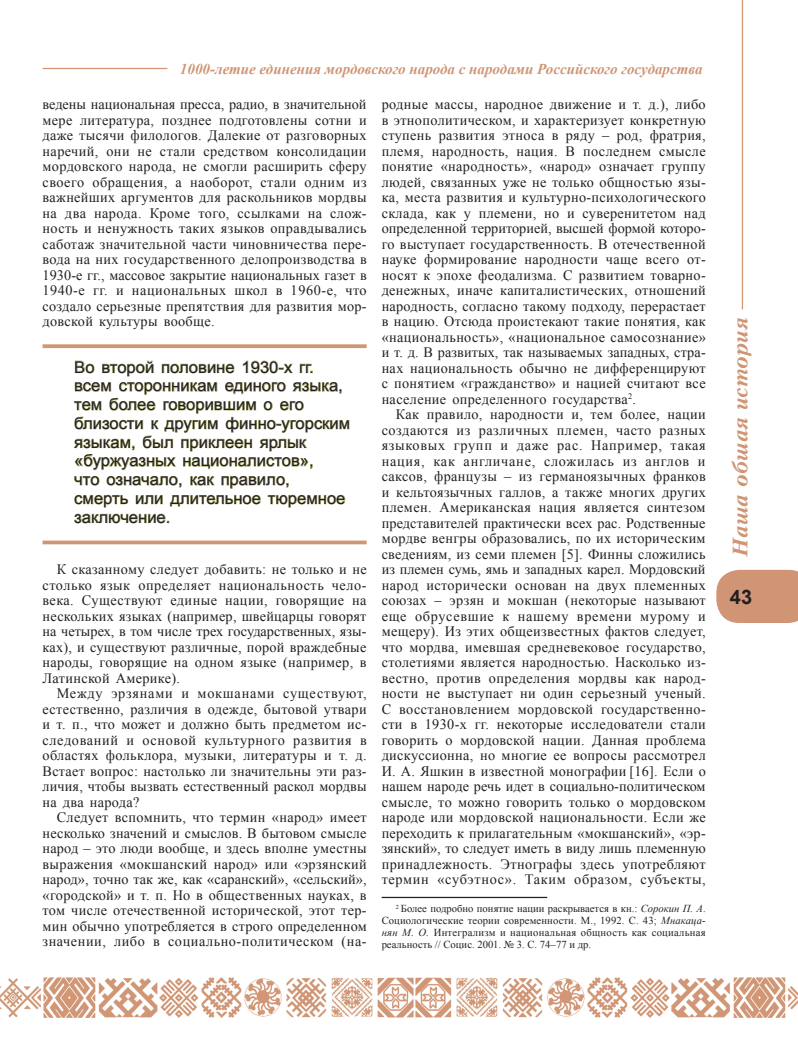
<style>
.page{position:relative;width:798px;height:1063px;background:#fff}
.page>*{position:absolute;margin:0;border:0;box-sizing:border-box;transform-origin:0 0}
.Рубрика{font:italic 700 20px "Peterburg";color:#cf9574}
.t1{font:700 20px "Arial";color:#231f20}
.Цитата{font:16.25px/18.8px "Arial";color:#231f20}
.Подпись_к_фото{font:italic 700 15px "Times New Roman";color:#cf9574}
.Текст_научн{font:14.38px/15.5px "Times New Roman";letter-spacing:.025em;color:#231f20;text-align:justify}
.Подпись_к_фото-2{font:10.62px/11.9px "Times New Roman";letter-spacing:.025em;color:#231f20;text-align:justify}
.s1{font-style:italic}
</style>
<div class="page">
<img style="left:0;top:978px;width:797px;height:39px">
<hr style="left:741px;top:0;width:1px;height:309px;background:#cf9574">
<div style="left:716px;top:570px;width:81px;height:53px;background:#cf9574"></div>
<hr style="left:43px;top:68px;width:124px;height:1px;background:#cf9574">
<hr style="left:381px;top:897px;width:166px;height:1px;background:#231f20">
<svg style="left:74px;top:360px;width:275px;height:110px"></svg>
<svg style="left:74px;top:476px;width:271px;height:47px"></svg>
<div style="left:43px;top:344px;width:323px;height:5px;background:#cf9574"></div>
<div style="left:43px;top:540px;width:323px;height:5px;background:#cf9574"></div>
<p class="Подпись_к_фото" style="left:180px;top:58px;width:524px">1000-летие единения мордовского народа с народами Российского государства</p>
<p class="Текст_научн" style="left:43px;top:96px;width:325px">ведены национальная пресса, радио, в значительной мере литература, позднее подготовлены сотни и даже тысячи филологов. Далекие от разговорных наречий, они не стали средством консолидации мордовского народа, не смогли расширить сферу своего обращения, а наоборот, стали одним из важнейших аргументов для раскольников мордвы на два народа. Кроме того, ссылками на слож&shy;ность и ненужность таких языков оправдывались саботаж значительной части чиновничества пере&shy;вода на них государственного делопроизводства в 1930-е гг., массовое закрытие национальных газет в 1940-е гг. и национальных школ в 1960-е, что создало серьезные препятствия для развития мор&shy;довской культуры вообще.</p>
<p class="Цитата" style="left:74px;top:358px;width:277px">Во второй половине 1930-х гг. всем сторонникам единого языка, тем более говорившим о его близости к другим финно-угорским языкам, был приклеен ярлык «буржуазных националистов»,<br>что означало, как правило,<br>смерть или длительное тюремное заключение.</p>
<p class="Текст_научн" style="left:43px;top:561px;width:325px;text-indent:14px">К сказанному следует добавить: не только и не столько язык определяет национальность чело&shy;века. Существуют единые нации, говорящие на нескольких языках (например, швейцарцы говорят на четырех, в том числе трех государственных, язы&shy;ках), и существуют различные, порой враждебные народы, говорящие на одном языке (например, в Латинской Америке).</p>
<p class="Текст_научн" style="left:43px;top:685px;width:325px;text-indent:14px">Между эрзянами и мокшанами существуют, естественно, различия в одежде, бытовой утвари и т. п., что может и должно быть предметом ис&shy;следований и основой культурного развития в областях фольклора, музыки, литературы и т. д.<br>Встает вопрос: настолько ли значительны эти раз&shy;личия, чтобы вызвать естественный раскол мордвы на два народа?</p>
<p class="Текст_научн" style="left:43px;top:809px;width:325px;text-indent:14px">Следует вспомнить, что термин «народ» имеет несколько значений и смыслов. В бытовом смысле народ – это люди вообще, и здесь вполне уместны выражения «мокшанский народ» или «эрзянский народ», точно так же, как «саранский», «сельский», «городской» и т. п. Но в общественных науках, в том числе отечественной исторической, этот тер&shy;мин обычно употребляется в строго определенном значении, либо в социально-политическом (на-</p>
<p class="Текст_научн" style="left:381px;top:96px;width:325px">родные массы, народное движение и т. д.), либо в этнополитическом, и характеризует конкретную ступень развития этноса в ряду – род, фратрия, племя, народность, нация. В последнем смысле понятие «народность», «народ» означает группу людей, связанных уже не только общностью язы&shy;ка, места развития и культурно-психологического склада, как у племени, но и суверенитетом над определенной территорией, высшей формой которо&shy;го выступает государственность. В отечественной науке формирование народности чаще всего от&shy;носят к эпохе феодализма. С развитием товарно&shy;денежных, иначе капиталистических, отношений народность, согласно такому подходу, перерастает в нацию. Отсюда проистекают такие понятия, как «национальность», «национальное самосознание» и т. д. В развитых, так называемых западных, стра&shy;нах национальность обычно не дифференцируют с понятием «гражданство» и нацией считают все население определенного государства<sup>2</sup>.</p>
<p class="Текст_научн" style="left:381px;top:406px;width:325px;text-indent:14px">Как правило, народности и, тем более, нации создаются из различных племен, часто разных языковых групп и даже рас. Например, такая нация, как англичане, сложилась из англов и саксов, французы – из германоязычных франков и кельтоязычных галлов, а также многих других племен. Американская нация является синтезом представителей практически всех рас. Родственные мордве венгры образовались, по их историческим сведениям, из семи племен [5]. Финны сложились из племен сумь, ямь и западных карел. Мордовский народ исторически основан на двух племенных союзах – эрзян и мокшан (некоторые называют еще обрусевшие к нашему времени мурому и мещеру). Из этих общеизвестных фактов следует, что мордва, имевшая средневековое государство, столетиями является народностью. Насколько из&shy;вестно, против определения мордвы как народ&shy;ности не выступает ни один серьезный ученый.<br>С восстановлением мордовской государственно&shy;сти в 1930-х гг. некоторые исследователи стали говорить о мордовской нации. Данная проблема дискуссионна, но многие ее вопросы рассмотрел И. А. Яшкин в известной монографии [16]. Если о нашем народе речь идет в социально-политическом смысле, то можно говорить только о мордовском народе или мордовской национальности. Если же переходить к прилагательным «мокшанский», «эр&shy;зянский», то следует иметь в виду лишь племенную принадлежность. Этнографы здесь употребляют термин «субэтнос». Таким образом, субъекты,</p>
<p class="Подпись_к_фото-2" style="left:381px;top:903px;width:325px;text-indent:14px"><sup>2</sup> Более подробно понятие нации раскрывается в кн.: <span class="s1">Сорокин П. А</span>.<br>Социологические теории современности. М., 1992. С. 43; <span class="s1">Мнакаца&shy;нян М. О.</span> Интегрализм и национальная общность как социальная реальность // Социс. 2001. № 3. С. 74–77 и др.</p>
<p class="Рубрика" style="left:727px;top:557px;width:241px;rotate:-90deg">Наша обшая история</p>
<p class="t1" style="left:729px;top:583px;width:24px">43</p>
</div>
